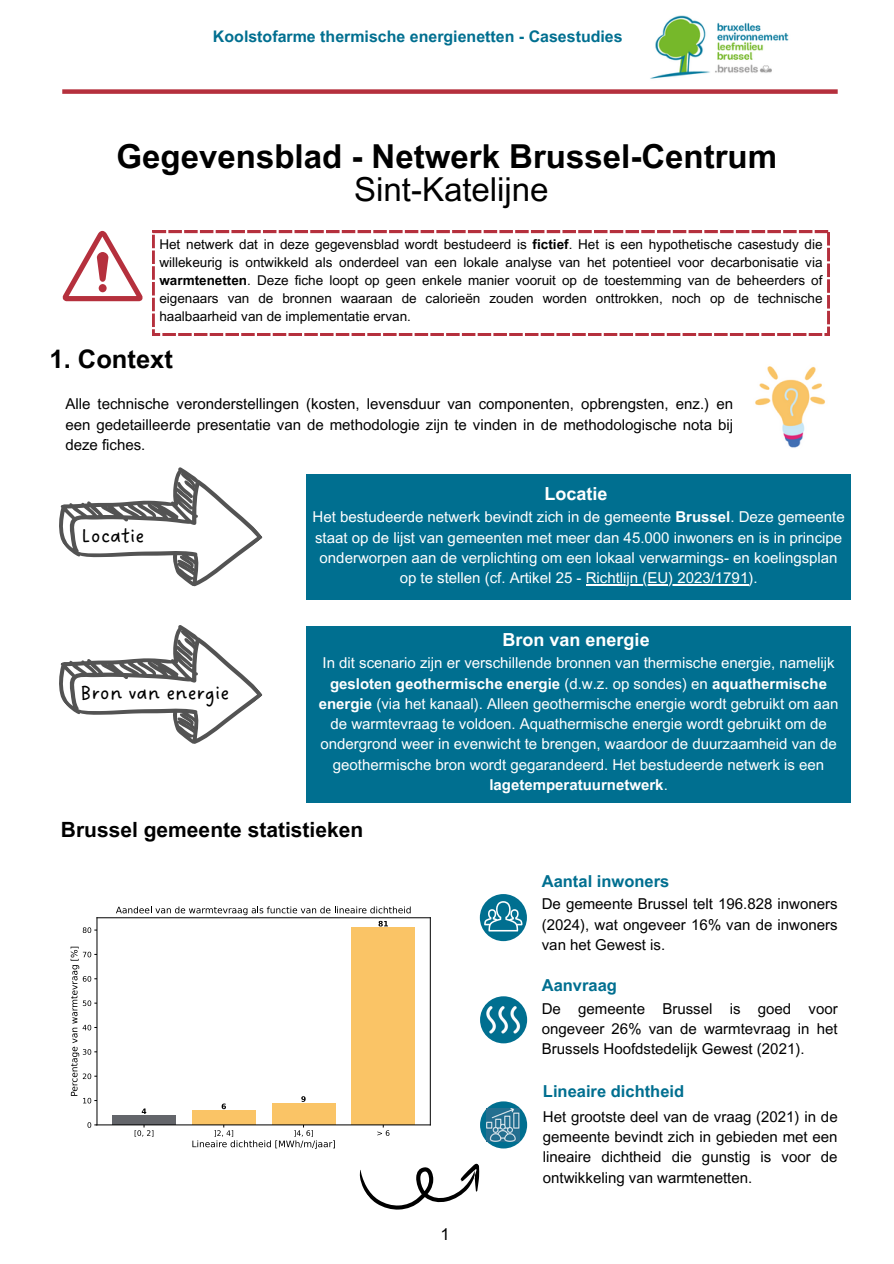
<style>
.page{position:relative;width:894px;height:1264px;background:#fff}
.page>*{position:absolute;margin:0;border:0;box-sizing:border-box;transform-origin:0 0}
.t1{font:700 33px/33.8px "Arial MT Pro";color:#000;text-align:center}
.t2{font:700 25.5px "Arial MT Pro";color:#000}
.t3{font:700 21px "Arial MT Pro";color:#000}
.t4{font:21px "DO Sans Regular";color:#000}
.t5{font:700 18px "Arial MT Pro";color:#fff}
.t6{font:700 16.5px "Arial MT Pro";color:#006f90}
.t7{font:16.5px "Arial MT Pro";color:#000}
.t8{font:700 15.9px "Arial MT Pro";color:#006f90}
.t9{font:15px/20.2px "Arial MT Pro";color:#fff;text-align:center}
.t10{font:15px/20.2px "Arial MT Pro";color:#000;text-align:justify}
.t11{font:13.5px/18px "Arial MT Pro";color:#000;text-align:justify}
.s1{font-weight:400}
.s2{font-weight:700}
</style>
<div class="page">
<img style="left:650px;top:16px;width:139px;height:63px">
<div style="left:306px;top:474px;width:544px;height:126px;background:#006f90"></div>
<hr style="left:585px;top:584px;width:163px;height:1px;background:#fff">
<div style="left:306px;top:625px;width:544px;height:177px;background:#006f90"></div>
<svg style="left:59px;top:638px;width:204px;height:106px"></svg>
<svg style="left:177px;top:710px;width:19px;height:23px"></svg>
<svg style="left:175px;top:638px;width:21px;height:25px"></svg>
<svg style="left:59px;top:467px;width:204px;height:171px"></svg>
<svg style="left:177px;top:553px;width:19px;height:22px"></svg>
<svg style="left:175px;top:470px;width:21px;height:36px"></svg>
<div style="left:62px;top:89px;width:775px;height:5px;background:#b5303d"></div>
<img style="left:755px;top:366px;width:70px;height:82px">
<svg style="left:62px;top:231px;width:81px;height:70px"></svg>
<svg style="left:153px;top:231px;width:676px;height:104px"></svg>
<svg style="left:479px;top:894px;width:48px;height:47px"></svg>
<div style="left:480px;top:996px;width:47px;height:47px;background:#006f90;border-radius:50%"></div>
<svg style="left:480px;top:1101px;width:47px;height:47px"></svg>
<svg style="left:484px;top:901px;width:38px;height:30px"></svg>
<img style="left:486px;top:1108px;width:33px;height:33px">
<img style="left:486px;top:1006px;width:35px;height:27px">
<div style="left:112px;top:1115px;width:64px;height:9px;background:#63656a"></div>
<div style="left:192px;top:1110px;width:63px;height:14px;background:#fac466"></div>
<div style="left:271px;top:1102px;width:64px;height:22px;background:#fac466"></div>
<div style="left:351px;top:927px;width:64px;height:197px;background:#fac466"></div>
<svg style="left:135px;top:1125px;width:18px;height:11px"></svg>
<svg style="left:352px;top:1109px;width:139px;height:101px"></svg>
<svg style="left:192px;top:1125px;width:143px;height:23px"></svg>
<svg style="left:87px;top:1122px;width:10px;height:5px"></svg>
<svg style="left:83px;top:927px;width:14px;height:6px"></svg>
<svg style="left:71px;top:946px;width:26px;height:157px"></svg>
<hr style="left:97px;top:917px;width:1px;height:207px;background:#000">
<hr style="left:430px;top:917px;width:1px;height:207px;background:#000">
<hr style="left:97px;top:1124px;width:333px;height:1px;background:#000">
<hr style="left:97px;top:917px;width:333px;height:1px;background:#000">
<svg style="left:142px;top:1108px;width:4px;height:5px"></svg>
<svg style="left:221px;top:1103px;width:5px;height:6px"></svg>
<svg style="left:301px;top:1096px;width:4px;height:5px"></svg>
<svg style="left:116px;top:906px;width:294px;height:20px"></svg>
<h2 class="t8" style="left:213px;top:30px;width:411px">Koolstofarme thermische energienetten - Casestudies</h2>
<p class="t1" style="left:116px;top:143px;width:662px">Gegevensblad - Netwerk Brussel-Centrum<br><span class="s1">Sint-Katelijne</span></p>
<h1 class="t11" style="left:159px;top:237px;width:664px">Het netwerk dat in deze gegevensblad wordt bestudeerd is <span class="s2">fictief</span>. Het is een hypothetische casestudy die willekeurig is ontwikkeld als onderdeel van een lokale analyse van het potentieel voor decarbonisatie via <span class="s2">warmtenetten</span>. Deze fiche loopt op geen enkele manier vooruit op de toestemming van de beheerders of eigenaars van de bronnen waaraan de calorieën zouden worden onttrokken, noch op de technische haalbaarheid van de implementatie ervan.</h1>
<p class="t2" style="left:50px;top:350px;width:125px">1. Context</p>
<p class="t10" style="left:65px;top:396px;width:669px">Alle technische veronderstellingen (kosten, levensduur van componenten, opbrengsten, enz.) en een gedetailleerde presentatie van de methodologie zijn te vinden in de methodologische nota bij deze fiches.</p>
<h6 class="t4" style="left:80px;top:523px;width:66px">Locatie</h6>
<p class="t4" style="left:80px;top:680px;width:150px">Bron van energie</p>
<h5 class="t5" style="left:544px;top:487px;width:65px">Locatie</h5>
<h5 class="t9" style="left:312px;top:509px;width:533px">Het bestudeerde netwerk bevindt zich in de gemeente <span class="s2">Brussel</span>. Deze gemeente staat op de lijst van gemeenten met meer dan 45.000 inwoners en is in principe onderworpen aan de verplichting om een lokaal verwarmings- en koelingsplan op te stellen (cf. Artikel 25 - Richtlijn (EU) 2023/1791).</h5>
<p class="t5" style="left:502px;top:632px;width:149px">Bron van energie</p>
<p class="t9" style="left:319px;top:655px;width:521px">In dit scenario zijn er verschillende bronnen van thermische energie, namelijk <span class="s2">gesloten geothermische energie</span> (d.w.z. op sondes) en <span class="s2">aquathermische energie</span> (via het kanaal). Alleen geothermische energie wordt gebruikt om aan de warmtevraag te voldoen. Aquathermische energie wordt gebruikt om de ondergrond weer in evenwicht te brengen, waardoor de duurzaamheid van de geothermische bron wordt gegarandeerd. Het bestudeerde netwerk is een <span class="s2">lagetemperatuurnetwerk</span>.</p>
<h6 class="t3" style="left:61px;top:822px;width:304px">Brussel gemeente statistieken</h6>
<p class="t7" style="left:440px;top:1227px;width:11px">1</p>
<p class="t6" style="left:541px;top:874px;width:129px">Aantal inwoners</p>
<h6 class="t10" style="left:541px;top:895px;width:297px">De gemeente Brussel telt 196.828 inwoners (2024), wat ongeveer 16% van de inwoners van het Gewest is.</h6>
<h4 class="t6" style="left:541px;top:979px;width:77px">Aanvraag</h4>
<p class="t10" style="left:541px;top:1000px;width:297px">De gemeente Brussel is goed voor ongeveer 26% van de warmtevraag in het Brussels Hoofdstedelijk Gewest (2021).</p>
<h4 class="t6" style="left:543px;top:1085px;width:143px">Lineaire dichtheid</h4>
<h3 class="t10" style="left:543px;top:1108px;width:296px">Het grootste deel van de vraag (2021) in de gemeente bevindt zich in gebieden met een lineaire dichtheid die gunstig is voor de ontwikkeling van warmtenetten.</h3>
</div>
